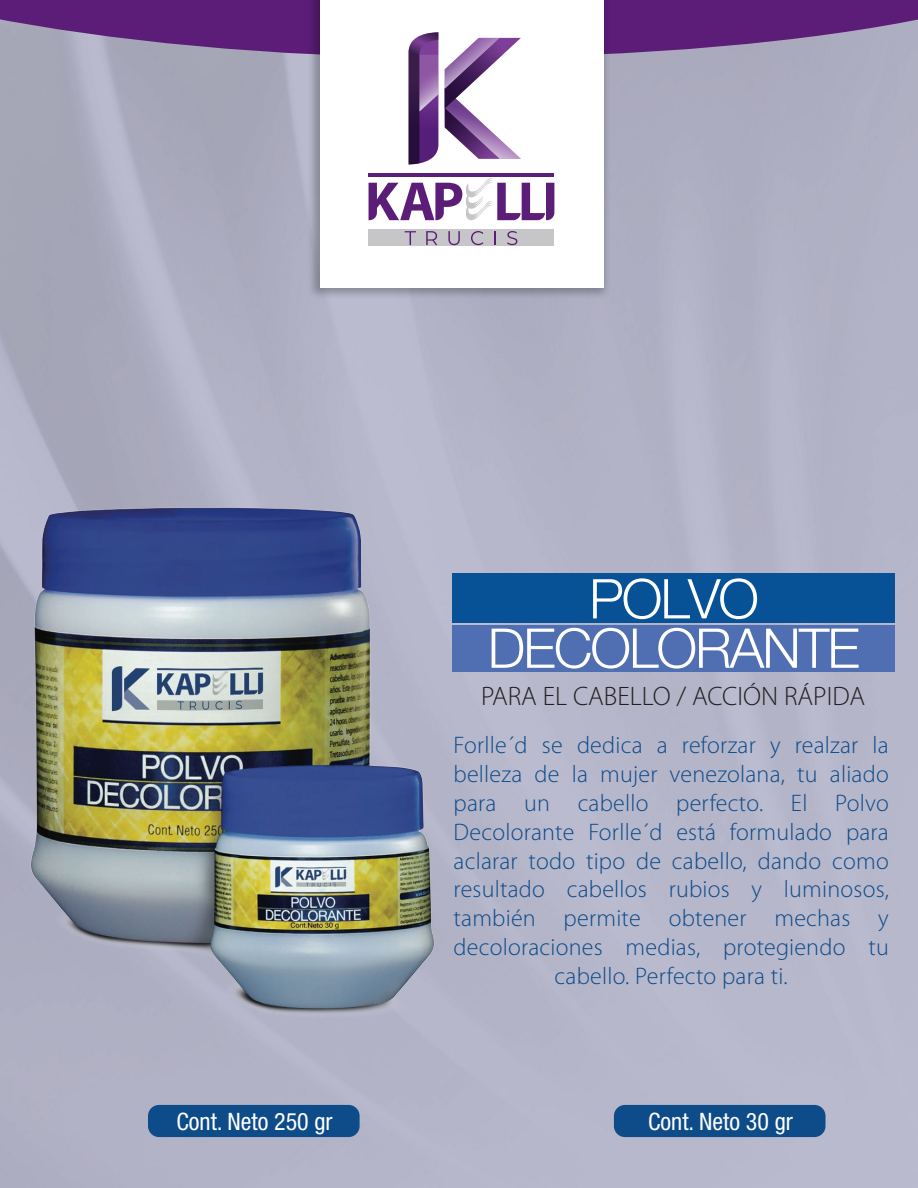
<style>
.page{position:relative;width:918px;height:1188px;background:#fff}
.page>*{position:absolute;margin:0;border:0;box-sizing:border-box;transform-origin:0 0}
.t1{font:300 26.85px "Myriad Pro";color:#231f20}
.t2{font:300 24px/28.8px "Myriad Pro";letter-spacing:.01em;color:#0d4b89;text-align:center}
.t3{font:condensed 24px "Helvetica Neue";color:#fff}
</style>
<div class="page">
<img style="left:0;top:58px;width:918px;height:1130px">
<svg style="left:0;top:0;width:918px;height:58px;background:#764d8f"></svg>
<div style="left:148px;top:1105px;width:212px;height:32px;background:#0d4b89;border-radius:11px"></div>
<div style="left:614px;top:1105px;width:212px;height:32px;background:#0d4b89;border-radius:11px"></div>
<div style="left:452px;top:573px;width:442px;height:50px;background:#075197"></div>
<div style="left:452px;top:625px;width:442px;height:46px;background:#506fb2"></div>
<svg style="left:593px;top:578px;width:164px;height:41px"></svg>
<svg style="left:492px;top:628px;width:367px;height:41px"></svg>
<img style="left:20px;top:488px;width:425px;height:553px">
<img style="left:260px;top:0;width:398px;height:346px">
<div style="left:320px;top:0;width:284px;height:287px;background:#fff"></div>
<div style="left:369px;top:230px;width:185px;height:16px;background:#c6c5c7"></div>
<svg style="left:369px;top:178px;width:185px;height:42px"></svg>
<hr style="left:369px;top:174px;width:185px;height:3px;background:#5c1d78">
<svg style="left:409px;top:32px;width:29px;height:132px;background:#683f7e"></svg>
<svg style="left:445px;top:38px;width:76px;height:121px"></svg>
<svg style="left:405px;top:231px;width:11px;height:14px"></svg>
<svg style="left:426px;top:231px;width:11px;height:14px"></svg>
<svg style="left:448px;top:231px;width:12px;height:14px"></svg>
<svg style="left:471px;top:231px;width:12px;height:14px"></svg>
<svg style="left:494px;top:231px;width:2px;height:14px"></svg>
<svg style="left:507px;top:231px;width:10px;height:14px"></svg>
<p class="t1" style="left:481px;top:681px;width:385px">PARA EL CABELLO / ACCIÓN RÁPIDA</p>
<p class="t2" style="left:454px;top:731px;width:437px">Forlle´d se dedica a reforzar y realzar la belleza de la mujer venezolana, tu aliado para un cabello perfecto. El Polvo Decolorante Forlle´d está formulado para aclarar todo tipo de cabello, dando como resultado cabellos rubios y luminosos, también permite obtener mechas y decoloraciones medias, protegiendo tu cabello. Perfecto para ti.</p>
<p class="t3" style="left:176px;top:1108px;width:158px">Cont. Neto 250 gr</p>
<p class="t3" style="left:648px;top:1108px;width:146px">Cont. Neto 30 gr</p>
</div>
